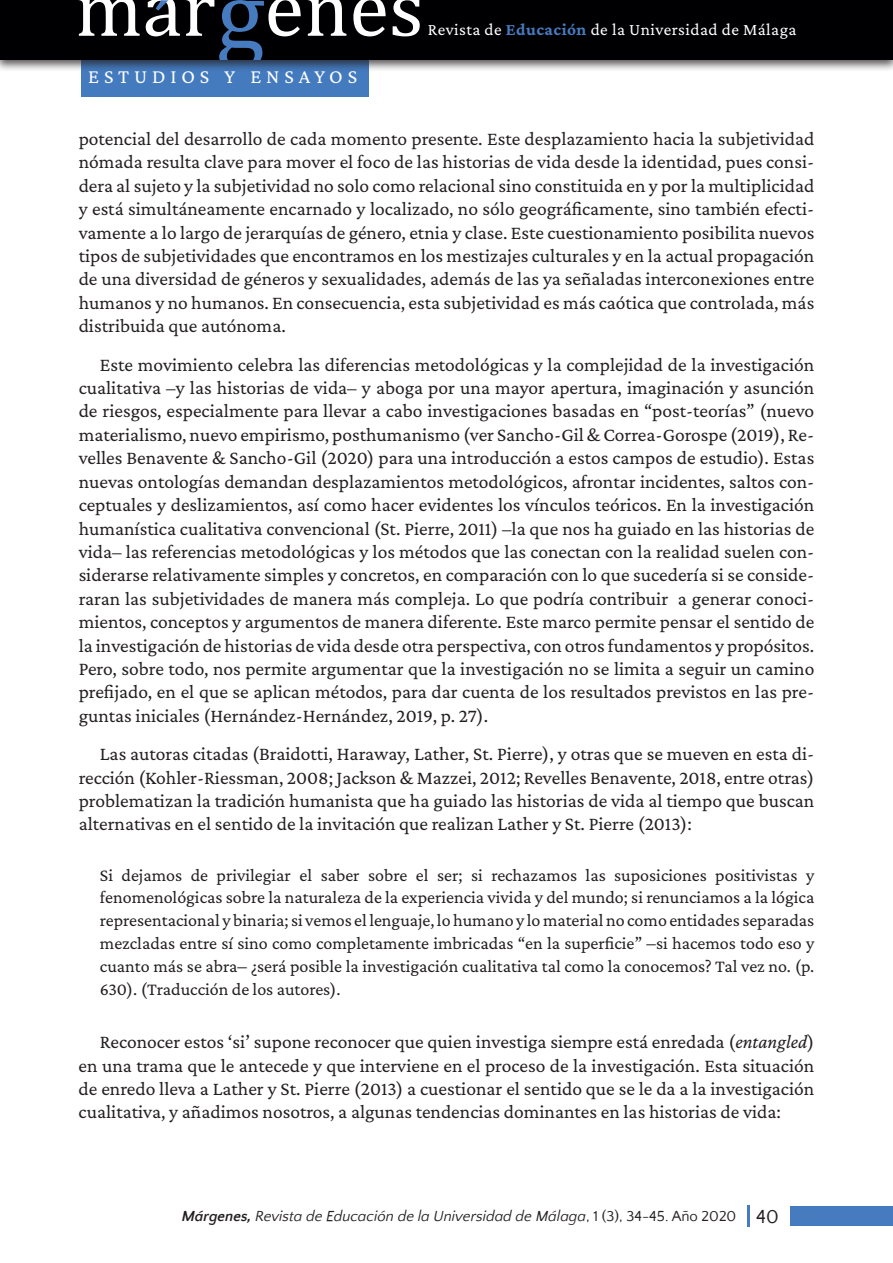
<style>
.page{position:relative;width:893px;height:1263px;background:#fff}
.page>*{position:absolute;margin:0;border:0;box-sizing:border-box;transform-origin:0 0}
.t1{font:20.25px "Crimson Pro";letter-spacing:.24em;color:#fff}
.t2{font:19.5px/23.4px "Crimson Pro";color:#231f20;text-align:justify}
.t3{font:18px/22.8px "Crimson Pro";color:#231f20;text-align:justify}
.t4{font:17.25px "Crimson Pro";letter-spacing:.025em;color:#fff}
.t5{font:italic 15px "Quattrocento Sans";color:#231f20}
.s1{font-weight:700;color:#477bbf}
.s2{font-size:19.5px}
.s3{font-style:italic}
.s4{font-weight:700}
.s5{font-style:normal}
.s6{font-style:normal;font-size:19.5px}
</style>
<div class="page">
<div style="left:81px;top:55px;width:288px;height:42px;background:#447abe"></div>
<div style="left:0;top:0;width:893px;height:72px;background:#231f20;opacity:.75"></div>
<div style="left:0;top:0;width:893px;height:60px;background:#000003"></div>
<svg style="left:78px;top:0;width:62px;height:36px"></svg>
<svg style="left:307px;top:0;width:39px;height:36px"></svg>
<svg style="left:353px;top:0;width:33px;height:36px"></svg>
<svg style="left:393px;top:0;width:27px;height:36px"></svg>
<svg style="left:146px;top:0;width:155px;height:59px"></svg>
<hr style="left:747px;top:1205px;width:3px;height:22px;background:#477bbf">
<div style="left:791px;top:1206px;width:102px;height:20px;background:#477bbf"></div>
<p class="t1" style="left:88px;top:64px;width:270px">ESTUDIOS Y ENSAYOS</p>
<p class="t4" style="left:428px;top:18px;width:370px">Revista de <span class="s1">Educación</span> de la Universidad de Málaga</p>
<p class="t2" style="left:79px;top:127px;width:737px">potencial del desarrollo de cada momento presente. Este desplazamiento hacia la subjetividad nómada resulta clave para mover el foco de las historias de vida desde la identidad, pues consi&shy;dera al sujeto y la subjetividad no solo como relacional sino constituida en y por la multiplicidad y está simultáneamente encarnado y localizado, no sólo geográficamente, sino también efecti&shy;vamente a lo largo de jerarquías de género, etnia y clase. Este cuestionamiento posibilita nuevos tipos de subjetividades que encontramos en los mestizajes culturales y en la actual propagación de una diversidad de géneros y sexualidades, además de las ya señaladas interconexiones entre humanos y no humanos. En consecuencia, esta subjetividad es más caótica que controlada, más distribuida que autónoma.</p>
<p class="t2" style="left:79px;top:352px;width:737px;text-indent:21px">Este movimiento celebra las diferencias metodológicas y la complejidad de la investigación cualitativa –y las historias de vida– y aboga por una mayor apertura, imaginación y asunción de riesgos, especialmente para llevar a cabo investigaciones basadas en “post-teorías” (nuevo materialismo, nuevo empirismo, posthumanismo (ver Sancho-Gil &amp; Correa-Gorospe (2019), Re&shy;velles Benavente &amp; Sancho-Gil (2020) para una introducción a estos campos de estudio). Estas nuevas ontologías demandan desplazamientos metodológicos, afrontar incidentes, saltos con&shy;ceptuales y deslizamientos, así como hacer evidentes los vínculos teóricos. En la investigación humanística cualitativa convencional (St. Pierre, 2011) –la que nos ha guiado en las historias de vida– las referencias metodológicas y los métodos que las conectan con la realidad suelen con&shy;siderarse relativamente simples y concretos, en comparación con lo que sucedería si se conside&shy;raran las subjetividades de manera más compleja. Lo que podría contribuir a generar conoci&shy;mientos, conceptos y argumentos de manera diferente. Este marco permite pensar el sentido de la investigación de historias de vida desde otra perspectiva, con otros fundamentos y propósitos.<br>Pero, sobre todo, nos permite argumentar que la investigación no se limita a seguir un camino prefijado, en el que se aplican métodos, para dar cuenta de los resultados previstos en las pre&shy;guntas iniciales (Hernández-Hernández, 2019, p. 27).</p>
<p class="t2" style="left:79px;top:742px;width:737px;text-indent:21px">Las autoras citadas (Braidotti, Haraway, Lather, St. Pierre), y otras que se mueven en esta di&shy;rección (Kohler-Riessman, 2008; Jackson &amp; Mazzei, 2012; Revelles Benavente, 2018, entre otras) problematizan la tradición humanista que ha guiado las historias de vida al tiempo que buscan alternativas en el sentido de la invitación que realizan Lather y St. Pierre (2013):</p>
<p class="t3" style="left:100px;top:863px;width:716px">Si dejamos de privilegiar el saber sobre el ser; si rechazamos las suposiciones positivistas y fenomenológicas sobre la naturaleza de la experiencia vivida y del mundo; si renunciamos a la lógica representacional y binaria; si vemos el lenguaje, lo humano y lo material no como entidades separadas mezcladas entre sí sino como completamente imbricadas “en la superficie” <span class="s2">–</span>si hacemos todo eso y cuanto más se abra<span class="s2">–</span> ¿será posible la investigación cualitativa tal como la conocemos? Tal vez no. (p.<br>630). (Traducción de los autores).</p>
<p class="t2" style="left:79px;top:1030px;width:737px;text-indent:21px">Reconocer estos ‘si’ supone reconocer que quien investiga siempre está enredada (<span class="s3">entangled</span>) en una trama que le antecede y que interviene en el proceso de la investigación. Esta situación de enredo lleva a Lather y St. Pierre (2013) a cuestionar el sentido que se le da a la investigación cualitativa, y añadimos nosotros, a algunas tendencias dominantes en las historias de vida:</p>
<p class="t5" style="left:182px;top:1208px;width:598px"><span class="s4">Márgenes,</span> Revista de Educación de la Universidad de Málaga<span class="s5">, 1 (3), 34-45. Año 2020</span> <span class="s6">40</span></p>
</div>
